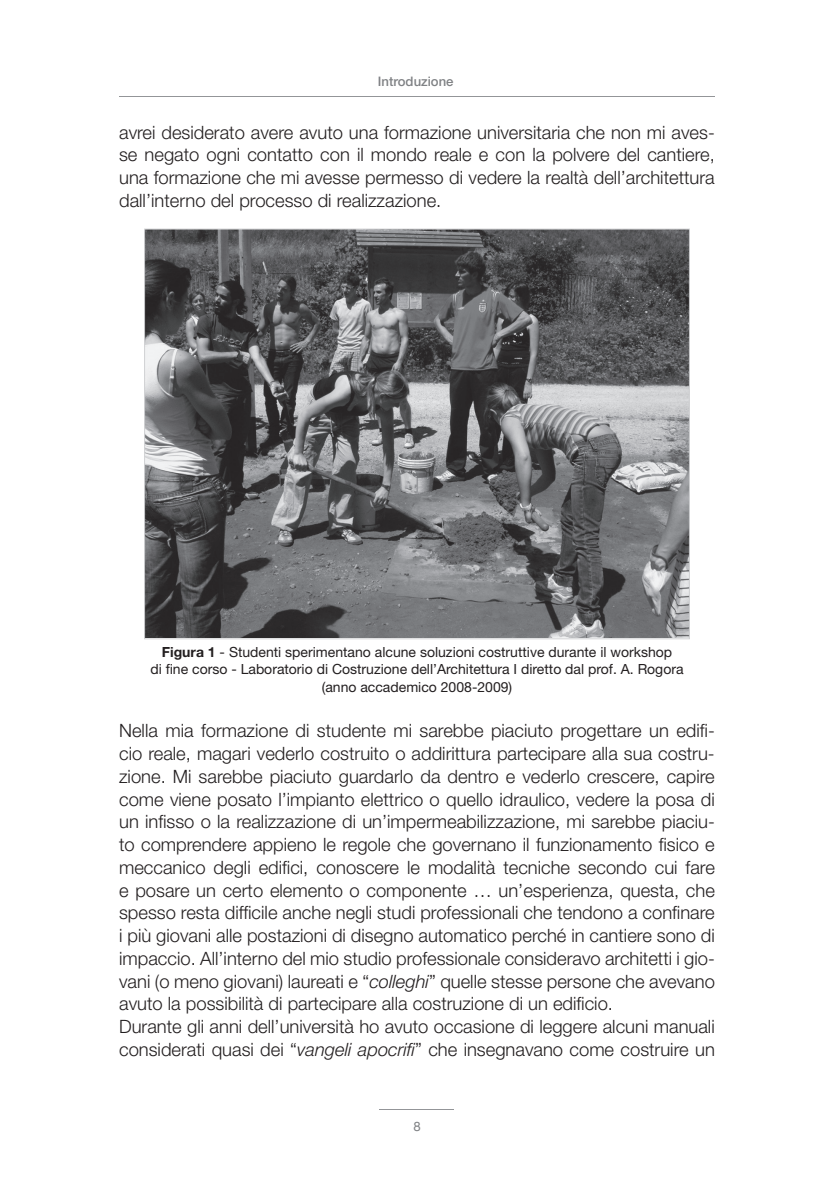
<style>
.page{position:relative;width:834px;height:1191px;background:#fff}
.page>*{position:absolute;margin:0;border:0;box-sizing:border-box;transform-origin:0 0}
.t1{font:300 18.38px/22.8px "Helvetica Neue";color:#231f20;text-align:justify}
.t2{font:14px/17.5px "Helvetica Neue";color:#231f20;text-align:center}
.t3{font:500 13.12px "Helvetica Neue";color:#808285}
.t4{font:13.12px "Helvetica Neue";color:#808285}
.s1{font-weight:700}
.s2{font-style:italic}
</style>
<div class="page">
<hr style="left:119px;top:96px;width:595px;height:1px;background:#939598">
<hr style="left:379px;top:1109px;width:75px;height:1px;background:#939598">
<img style="left:146px;top:231px;width:541px;height:406px">
<p class="t3" style="left:378px;top:73px;width:77px">Introduzione</p>
<p class="t1" style="left:119px;top:120px;width:597px">avrei desiderato avere avuto una formazione universitaria che non mi aves&shy;se negato ogni contatto con il mondo reale e con la polvere del cantiere, una formazione che mi avesse permesso di vedere la realtà dell’architettura dall’interno del processo di realizzazione.</p>
<p class="t2" style="left:150px;top:643px;width:534px"><span class="s1">Figura 1</span> - Studenti sperimentano alcune soluzioni costruttive durante il workshop<br>di fine corso - Laboratorio di Costruzione dell’Architettura I diretto dal prof. A. Rogora (anno accademico 2008-2009)</p>
<p class="t1" style="left:119px;top:719px;width:597px;text-align:left">Nella mia formazione di studente mi sarebbe piaciuto progettare un edifi&shy;cio reale, magari vederlo costruito o addirittura partecipare alla sua costru&shy;zione. Mi sarebbe piaciuto guardarlo da dentro e vederlo crescere, capire come viene posato l’impianto elettrico o quello idraulico, vedere la posa di un infisso o la realizzazione di un’impermeabilizzazione, mi sarebbe piaciu&shy;to comprendere appieno le regole che governano il funzionamento fisico e meccanico degli edifici, conoscere le modalità tecniche secondo cui fare e posare un certo elemento o componente … un’esperienza, questa, che spesso resta difficile anche negli studi professionali che tendono a confinare i più giovani alle postazioni di disegno automatico perché in cantiere sono di impaccio. All’interno del mio studio professionale consideravo architetti i gio&shy;vani (o meno giovani) laureati e “<span class="s2">colleghi</span>” quelle stesse persone che avevano avuto la possibilità di partecipare alla costruzione di un edificio.<br>Durante gli anni dell’università ho avuto occasione di leggere alcuni manuali considerati quasi dei “<span class="s2">vangeli apocrifi</span>” che insegnavano come costruire un</p>
<p class="t4" style="left:413px;top:1118px;width:9px">8</p>
</div>
